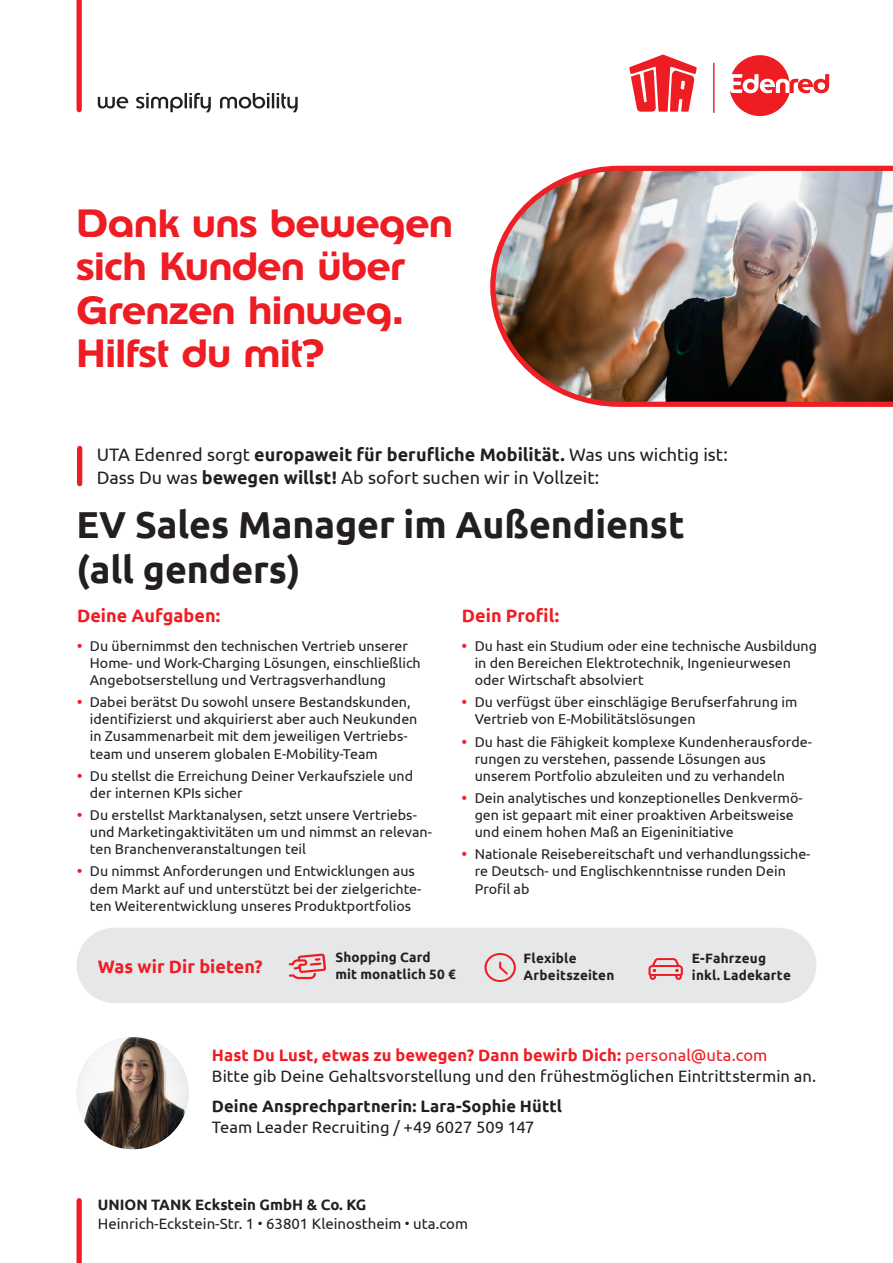
<style>
.page{position:relative;width:893px;height:1263px;background:#fff}
.page>*{position:absolute;margin:0;border:0;box-sizing:border-box;transform-origin:0 0}
.t1{font:700 39px/43.5px "Edenred";color:#ee1d23}
.t2{font:700 37.5px/45px "Ubuntu";letter-spacing:-.005em;color:#231f20}
.t3{font:18px/22.5px "Ubuntu";color:#231f20}
.t4{font:700 18px "Ubuntu";color:#ee1d23}
.t5{font:16.5px/21px "Ubuntu";color:#231f20}
.t6{font:700 16.5px "Ubuntu";letter-spacing:.005em;color:#231f20}
.t7{font:15px/19.5px "Ubuntu";color:#231f20}
.t8{font:14.25px/17.1px "Ubuntu";color:#231f20}
.t9{font:700 13.5px/17.2px "Ubuntu";letter-spacing:.015em;color:#231f20}
.s1{font-weight:700}
.s2{font-weight:700;color:#ee1d23}
.s3{color:#ee1d23}
.s4{font-size:13.5px}
</style>
<div class="page">
<img style="left:490px;top:165px;width:403px;height:242px">
<div style="left:77px;top:448px;width:5px;height:36px;background:#ee1d23"></div>
<img style="left:77px;top:1037px;width:112px;height:112px;border-radius:56px">
<div style="left:77px;top:928px;width:739px;height:75px;background:#e6e7e9;border-radius:38px"></div>
<svg style="left:484px;top:953px;width:32px;height:29px"></svg>
<svg style="left:289px;top:953px;width:37px;height:26px"></svg>
<svg style="left:648px;top:958px;width:35px;height:22px"></svg>
<div style="left:77px;top:1201px;width:5px;height:62px;background:#ee1d23"></div>
<div style="left:77px;top:0;width:5px;height:110px;background:#ee1d23"></div>
<svg style="left:98px;top:93px;width:200px;height:19px"></svg>
<hr style="left:713px;top:63px;width:1px;height:50px;background:#ee1d23">
<svg style="left:730px;top:55px;width:99px;height:61px"></svg>
<svg style="left:629px;top:55px;width:68px;height:57px"></svg>
<h1 class="t1" style="left:77px;top:201px;width:378px">Dank uns bewegen sich Kunden über<br>Grenzen hinweg.<br>Hilfst du mit?</h1>
<p class="t3" style="left:97px;top:443px;width:633px">UTA Edenred sorgt <span class="s1">europaweit für berufliche Mobilität.</span> Was uns wichtig ist:<br>Dass Du was <span class="s1">bewegen willst!</span> Ab sofort suchen wir in Vollzeit:</p>
<h2 class="t2" style="left:77px;top:501px;width:610px">EV Sales Manager im Außendienst (all genders)</h2>
<p class="t4" style="left:77px;top:605px;width:145px">Deine Aufgaben:</p>
<p class="t4" style="left:462px;top:605px;width:99px">Dein Profil:</p>
<p class="t8" style="left:90px;top:637px;width:332px;text-indent:-13px"><span class="s2">•</span> Du übernimmst den technischen Vertrieb unserer<br>Home- und Work-Charging Lösungen, einschließlich<br>Angebotserstellung und Vertragsverhandlung</p>
<p class="t8" style="left:90px;top:693px;width:329px;text-indent:-13px"><span class="s2">•</span> Dabei berätst Du sowohl unsere Bestandskunden, identifizierst und akquirierst aber auch Neukunden in Zusammenarbeit mit dem jeweiligen Vertriebs&shy;team und unserem globalen E-Mobility-Team</p>
<p class="t8" style="left:90px;top:767px;width:325px;text-indent:-13px"><span class="s2">•</span> Du stellst die Erreichung Deiner Verkaufsziele und der internen KPIs sicher</p>
<p class="t8" style="left:90px;top:806px;width:344px;text-indent:-13px"><span class="s2">•</span> Du erstellst Marktanalysen, setzt unsere Vertriebs&shy;und Marketingaktivitäten um und nimmst an relevan&shy;ten Branchenveranstaltungen teil</p>
<p class="t8" style="left:90px;top:862px;width:333px;text-indent:-13px"><span class="s2">•</span> Du nimmst Anforderungen und Entwicklungen aus dem Markt auf und unterstützt bei der zielgerichte&shy;ten Weiterentwicklung unseres Produktportfolios</p>
<p class="t8" style="left:475px;top:637px;width:344px;text-indent:-13px"><span class="s2">•</span> Du hast ein Studium oder eine technische Ausbildung in den Bereichen Elektrotechnik, Ingenieurwesen oder Wirtschaft absolviert</p>
<p class="t8" style="left:475px;top:693px;width:324px;text-indent:-13px"><span class="s2">•</span> Du verfügst über einschlägige Berufserfahrung im<br>Vertrieb von E-Mobilitätslösungen</p>
<p class="t8" style="left:475px;top:732px;width:339px;text-indent:-13px"><span class="s2">•</span> Du hast die Fähigkeit komplexe Kundenherausforde&shy;rungen zu verstehen, passende Lösungen aus unserem Portfolio abzuleiten und zu verhandeln</p>
<p class="t8" style="left:475px;top:789px;width:330px;text-indent:-13px"><span class="s2">•</span> Dein analytisches und konzeptionelles Denkvermö&shy;gen ist gepaart mit einer proaktiven Arbeitsweise und einem hohen Maß an Eigeninitiative</p>
<p class="t8" style="left:475px;top:845px;width:337px;text-indent:-13px"><span class="s2">•</span> Nationale Reisebereitschaft und verhandlungssiche&shy;re Deutsch- und Englischkenntnisse runden Dein<br>Profil ab</p>
<p class="t9" style="left:335px;top:948px;width:122px">Shopping Card mit monatlich 50 €</p>
<p class="t9" style="left:692px;top:949px;width:101px">E-Fahrzeug inkl. Ladekarte</p>
<p class="t4" style="left:98px;top:956px;width:166px">Was wir Dir bieten?</p>
<p class="t9" style="left:524px;top:949px;width:92px">Flexible<br>Arbeitszeiten</p>
<p class="t5" style="left:212px;top:1044px;width:606px"><span class="s2">Hast Du Lust, etwas zu bewegen? Dann bewirb Dich:</span> <span class="s3">personal@uta.com<br></span>Bitte gib Deine Gehaltsvorstellung und den frühestmöglichen Eintrittstermin an.</p>
<p class="t6" style="left:212px;top:1096px;width:351px">Deine Ansprechpartnerin: Lara-Sophie Hüttl</p>
<p class="t5" style="left:212px;top:1116px;width:324px">Team Leader Recruiting / +49 6027 509 147</p>
<p class="t7" style="left:98px;top:1194px;width:372px"><span class="s1">UNION TANK Eckstein GmbH &amp; Co. KG<br></span>Heinrich-Eckstein-Str. 1 <span class="s4">•</span> 63801 Kleinostheim <span class="s4">•</span> uta.com</p>
</div>
